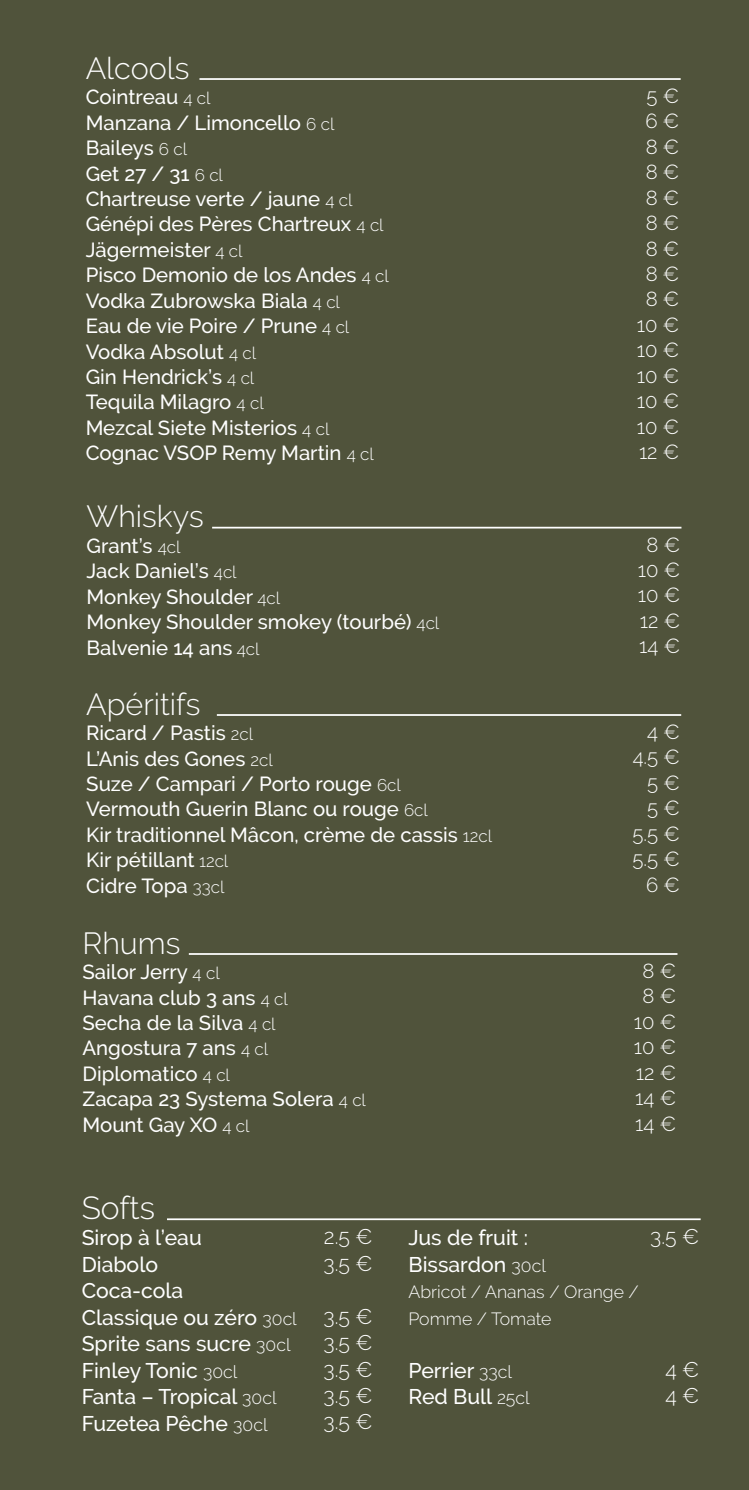
<style>
.page{position:relative;width:749px;height:1490px;background:#fff}
.page>*{position:absolute;margin:0;border:0;box-sizing:border-box;transform-origin:0 0}
.t1{font:300 31.68px "Raleway";color:#fff}
.t2{font:300 30.45px "Raleway";color:#fff}
.t3{font:500 21.18px/26.4px "Raleway";color:#fff}
.t4{font:300 21.18px/26.4px "Raleway";color:#fff}
.t5{font:500 20.3px/25.4px "Raleway";color:#fff}
.t6{font:300 20.3px/25.4px "Raleway";color:#fff;text-align:center}
.t7{font:300 17.68px/26.4px "Raleway";color:#fff}
.s1{font-weight:300;font-size:16.97px}
.s2{font-weight:300;font-size:17.68px}
</style>
<div class="page">
<div style="left:0;top:0;width:748px;height:1489px;background:#50533b"></div>
<hr style="left:217px;top:714px;width:463px;height:1px;background:#fff">
<hr style="left:212px;top:526px;width:469px;height:2px;background:#fff">
<hr style="left:189px;top:953px;width:488px;height:1px;background:#fff">
<hr style="left:199px;top:78px;width:481px;height:2px;background:#fff">
<hr style="left:167px;top:1218px;width:533px;height:1px;background:#fff">
<h2 class="t2" style="left:86px;top:50px;width:105px">Alcools</h2>
<p class="t5" style="left:86px;top:84px;width:304px">Cointreau <span class="s1">4 cl<br></span>Manzana / Limoncello <span class="s1">6 cl<br></span>Baileys <span class="s1">6 cl<br></span>Get 27 / 31 <span class="s1">6 cl<br></span>Chartreuse verte / jaune <span class="s1">4 cl<br></span>Génépi des Pères Chartreux <span class="s1">4 cl<br></span>Jägermeister <span class="s1">4 cl<br></span>Pisco Demonio de los Andes <span class="s1">4 cl<br></span>Vodka Zubrowska Biala <span class="s1">4 cl<br></span>Eau de vie Poire / Prune <span class="s1">4 cl<br></span>Vodka Absolut <span class="s1">4 cl<br></span>Gin Hendrick’s <span class="s1">4 cl<br></span>Tequila Milagro <span class="s1">4 cl<br></span>Mezcal Siete Misterios <span class="s1">4 cl<br></span>Cognac VSOP Remy Martin <span class="s1">4 cl</span></p>
<h2 class="t2" style="left:86px;top:499px;width:119px">Whiskys</h2>
<p class="t5" style="left:86px;top:533px;width:354px">Grant’s <span class="s1">4cl<br></span>Jack Daniel’s <span class="s1">4cl<br></span>Monkey Shoulder <span class="s1">4cl<br></span>Monkey Shoulder smokey (tourbé) <span class="s1">4cl<br></span>Balvenie 14 ans <span class="s1">4cl</span></p>
<h2 class="t2" style="left:86px;top:686px;width:116px">Apéritifs</h2>
<p class="t5" style="left:86px;top:720px;width:407px">Ricard / Pastis <span class="s1">2cl<br></span>L’Anis des Gones <span class="s1">2cl<br></span>Suze / Campari / Porto rouge <span class="s1">6cl<br></span>Vermouth Guerin Blanc ou rouge <span class="s1">6cl<br></span>Kir traditionnel Mâcon, crème de cassis <span class="s1">12cl<br></span>Kir pétillant <span class="s1">12cl<br></span>Cidre Topa <span class="s1">33cl</span></p>
<h2 class="t2" style="left:82px;top:925px;width:99px">Rhums</h2>
<p class="t5" style="left:82px;top:959px;width:285px">Sailor Jerry <span class="s1">4 cl<br></span>Havana club 3 ans <span class="s1">4 cl<br></span>Secha de la Silva <span class="s1">4 cl<br></span>Angostura 7 ans <span class="s1">4 cl<br></span>Diplomatico <span class="s1">4 cl<br></span>Zacapa 23 Systema Solera <span class="s1">4 cl<br></span>Mount Gay XO <span class="s1">4 cl</span></p>
<p class="t6" style="left:636px;top:83px;width:44px">5 €<br>6 €<br>8 €<br>8 €<br>8 €<br>8 €<br>8 €<br>8 €<br>8 €<br>10 €<br>10 €<br>10 €<br>10 €<br>10 €<br>12 €</p>
<p class="t6" style="left:637px;top:531px;width:44px">8 €<br>10 €<br>10 €<br>12 €<br>14 €</p>
<p class="t6" style="left:632px;top:719px;width:49px;text-align:right">4 €<br>4.5 €<br>5 €<br>5 €<br>5.5 €<br>5.5 €<br>6 €</p>
<p class="t6" style="left:633px;top:957px;width:44px">8 €<br>8 €<br>10 €<br>10 €<br>12 €<br>14 €<br>14 €</p>
<h1 class="t1" style="left:82px;top:1189px;width:75px">Softs</h1>
<p class="t3" style="left:82px;top:1224px;width:216px">Sirop à l’eau<br>Diabolo<br>Coca-cola<br>Classique ou zéro <span class="s2">30cl<br></span>Sprite sans sucre <span class="s2">30cl<br></span>Finley Tonic <span class="s2">30cl<br></span>Fanta – Tropical <span class="s2">30cl<br></span>Fuzetea Pêche <span class="s2">30cl</span></p>
<p class="t4" style="left:650px;top:1223px;width:50px">3.5 €</p>
<p class="t4" style="left:323px;top:1223px;width:50px">2.5 €<br>3.5 €</p>
<p class="t4" style="left:323px;top:1302px;width:50px;text-align:justify">3.5 € 3.5 € 3.5 € 3.5 € 3.5 €</p>
<p class="t3" style="left:408px;top:1224px;width:139px">Jus de fruit :<br>Bissardon <span class="s2">30cl</span></p>
<p class="t7" style="left:408px;top:1278px;width:232px">Abricot / Ananas / Orange /<br>Pomme / Tomate</p>
<p class="t3" style="left:408px;top:1356px;width:123px">Perrier <span class="s2">33cl<br></span>Red Bull <span class="s2">25cl</span></p>
<p class="t4" style="left:665px;top:1355px;width:35px">4 €<br>4 €</p>
</div>
